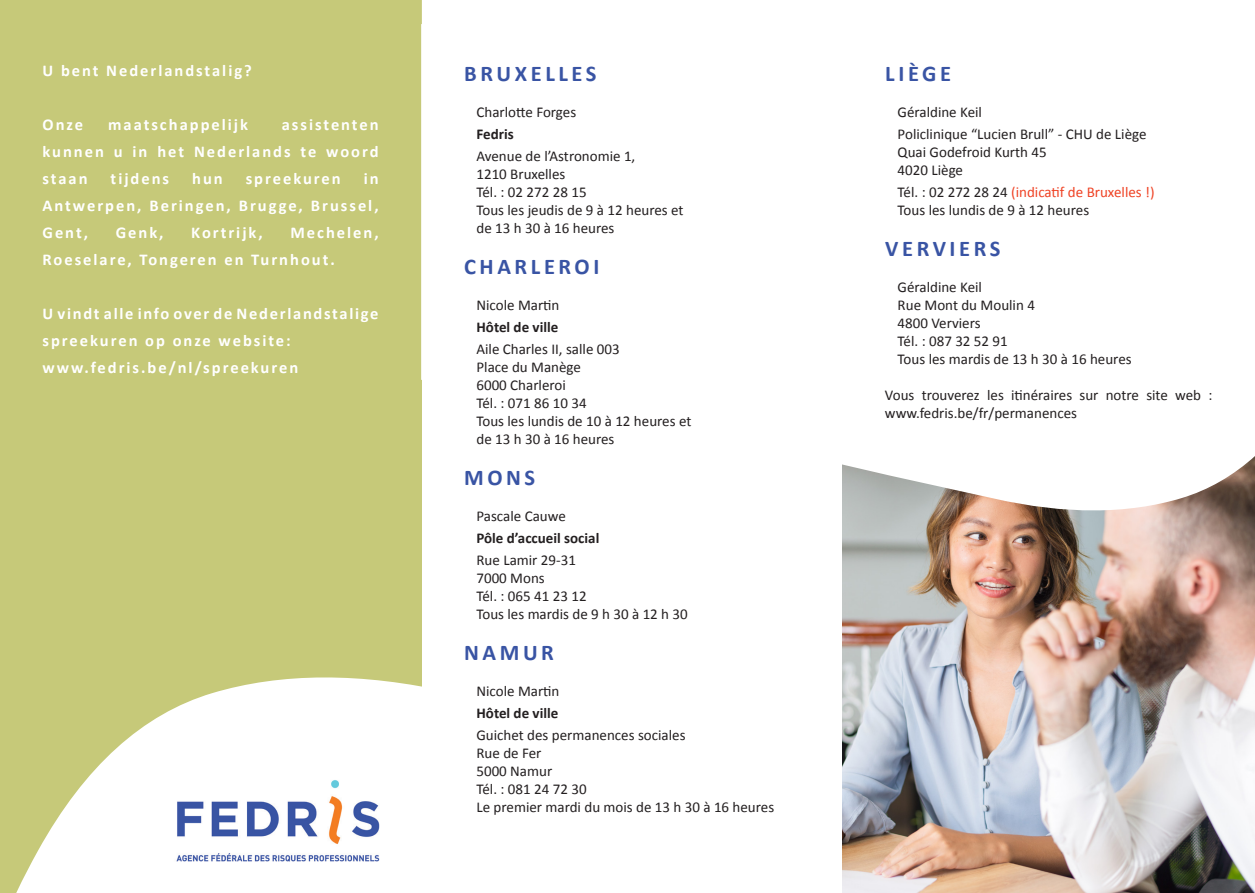
<style>
.page{position:relative;width:1255px;height:893px;background:#fff}
.page>*{position:absolute;margin:0;border:0;box-sizing:border-box;transform-origin:0 0}
.t1{font:700 22.5px "Calibri";letter-spacing:.16em;color:#3954a4}
.t2{font:700 16.5px/27px "Calibri";letter-spacing:.12em;color:#fff;text-align:justify}
.t3{font:15px/18px "Calibri";color:#231f20}
.t4{font:700 15px "Calibri";color:#231f20}
.t5{font:15px "Calibri";color:#ef4224}
.s1{color:#231f20}
</style>
<div class="page">
<div style="left:0;top:0;width:421px;height:893px;background:#c6c979"></div>
<svg style="left:16px;top:670px;width:406px;height:223px"></svg>
<img style="left:842px;top:514px;width:412px;height:379px">
<svg style="left:421px;top:0;width:833px;height:514px"></svg>
<img style="left:173px;top:776px;width:210px;height:88px">
<p class="t2" style="left:43px;top:57px;width:211px">U bent Nederlandstalig?</p>
<p class="t2" style="left:43px;top:111px;width:42px">Onze</p>
<p class="t2" style="left:108px;top:111px;width:141px">maatschappelijk</p>
<p class="t2" style="left:43px;top:111px;width:337px;text-indent:239px">assistenten kunnen u in het Nederlands te woord staan</p>
<p class="t2" style="left:111px;top:165px;width:60px">tijdens</p>
<p class="t2" style="left:192px;top:165px;width:32px">hun</p>
<p class="t2" style="left:246px;top:165px;width:96px">spreekuren</p>
<p class="t2" style="left:43px;top:165px;width:337px;text-indent:321px">in Antwerpen, Beringen, Brugge, Brussel, Gent,</p>
<p class="t2" style="left:43px;top:219px;width:337px;text-indent:248px">Mechelen,<br>Roeselare, Tongeren en Turnhout.</p>
<p class="t2" style="left:43px;top:300px;width:337px">U vindt alle info over de Nederlandstalige spreekuren op onze website:</p>
<p class="t2" style="left:43px;top:354px;width:257px">www.fedris.be/nl/spreekuren</p>
<p class="t2" style="left:116px;top:219px;width:49px">Genk,</p>
<p class="t2" style="left:191px;top:219px;width:73px">Kortrijk,</p>
<p class="t1" style="left:464px;top:59px;width:134px">BRUXELLES</p>
<p class="t3" style="left:476px;top:103px;width:101px">Charlotte Forges</p>
<p class="t4" style="left:476px;top:124px;width:39px">Fedris</p>
<p class="t3" style="left:476px;top:147px;width:160px">Avenue de l’Astronomie 1,</p>
<p class="t3" style="left:476px;top:165px;width:90px">1210 Bruxelles</p>
<p class="t3" style="left:476px;top:183px;width:112px">Tél. : 02 272 28 15</p>
<p class="t3" style="left:476px;top:201px;width:208px">Tous les jeudis de 9 à 12 heures et</p>
<p class="t3" style="left:476px;top:219px;width:139px">de 13 h 30 à 16 heures</p>
<p class="t1" style="left:464px;top:252px;width:137px">CHARLEROI</p>
<p class="t3" style="left:476px;top:296px;width:85px">Nicole Martin</p>
<p class="t4" style="left:476px;top:317px;width:83px">Hôtel de ville</p>
<p class="t3" style="left:476px;top:340px;width:145px">Aile Charles II, salle 003</p>
<p class="t3" style="left:476px;top:358px;width:106px">Place du Manège</p>
<p class="t3" style="left:476px;top:376px;width:91px">6000 Charleroi</p>
<p class="t3" style="left:476px;top:394px;width:112px">Tél. : 071 86 10 34</p>
<p class="t3" style="left:476px;top:412px;width:216px">Tous les lundis de 10 à 12 heures et</p>
<p class="t3" style="left:476px;top:430px;width:139px">de 13 h 30 à 16 heures</p>
<p class="t1" style="left:464px;top:463px;width:73px">MONS</p>
<p class="t3" style="left:476px;top:507px;width:91px">Pascale Cauwe</p>
<p class="t4" style="left:476px;top:528px;width:124px">Pôle d’accueil social</p>
<p class="t3" style="left:476px;top:551px;width:101px">Rue Lamir 29-31</p>
<p class="t3" style="left:476px;top:569px;width:70px">7000 Mons</p>
<p class="t3" style="left:476px;top:587px;width:112px">Tél. : 065 41 23 12</p>
<p class="t3" style="left:476px;top:605px;width:213px">Tous les mardis de 9 h 30 à 12 h 30</p>
<p class="t1" style="left:464px;top:638px;width:91px">NAMUR</p>
<p class="t3" style="left:476px;top:682px;width:85px">Nicole Martin</p>
<p class="t4" style="left:476px;top:703px;width:83px">Hôtel de ville</p>
<p class="t3" style="left:476px;top:726px;width:210px">Guichet des permanences sociales</p>
<p class="t3" style="left:476px;top:744px;width:66px">Rue de Fer</p>
<p class="t3" style="left:476px;top:762px;width:77px">5000 Namur</p>
<p class="t3" style="left:476px;top:780px;width:112px">Tél. : 081 24 72 30</p>
<p class="t3" style="left:476px;top:798px;width:299px">Le premier mardi du mois de 13 h 30 à 16 heures</p>
<p class="t1" style="left:885px;top:59px;width:67px">LIÈGE</p>
<p class="t3" style="left:897px;top:103px;width:86px">Géraldine Keil</p>
<p class="t3" style="left:897px;top:125px;width:250px">Policlinique “Lucien Brull” - CHU de Liège</p>
<p class="t3" style="left:897px;top:143px;width:150px">Quai Godefroid Kurth 45</p>
<p class="t3" style="left:897px;top:161px;width:67px">4020 Liège</p>
<p class="t5" style="left:897px;top:183px;width:258px"><span class="s1">Tél. : 02 272 28 24</span> (indicatif de Bruxelles !)</p>
<p class="t3" style="left:897px;top:201px;width:193px">Tous les lundis de 9 à 12 heures</p>
<p class="t1" style="left:885px;top:234px;width:117px">VERVIERS</p>
<p class="t3" style="left:897px;top:278px;width:86px">Géraldine Keil</p>
<p class="t3" style="left:897px;top:296px;width:139px">Rue Mont du Moulin 4</p>
<p class="t3" style="left:897px;top:314px;width:84px">4800 Verviers</p>
<p class="t3" style="left:897px;top:332px;width:112px">Tél. : 087 32 52 91</p>
<p class="t3" style="left:897px;top:350px;width:235px">Tous les mardis de 13 h 30 à 16 heures</p>
<p class="t3" style="left:884px;top:386px;width:329px">Vous trouverez les itinéraires sur notre site web : www.fedris.be/fr/permanences</p>
</div>
